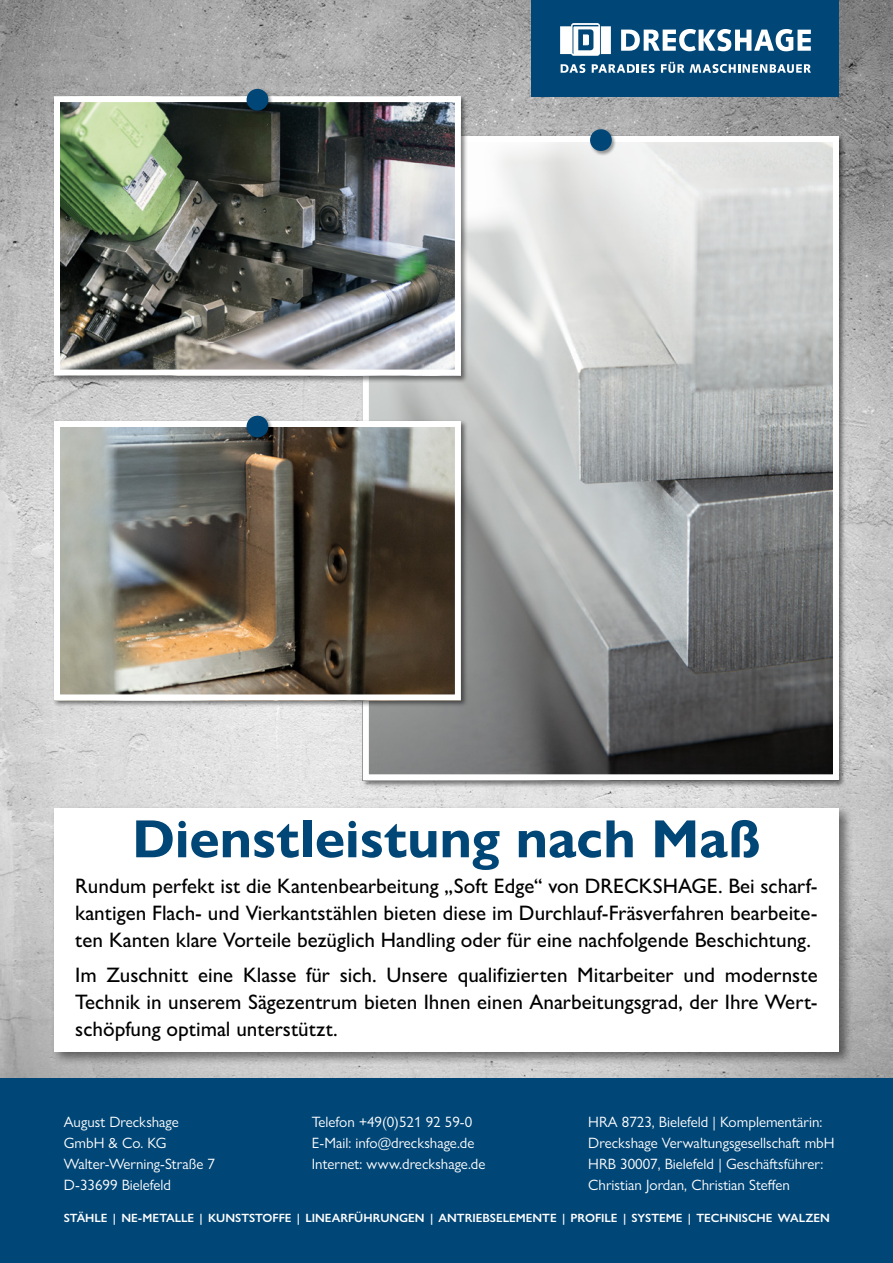
<style>
.page{position:relative;width:893px;height:1263px;background:#fff}
.page>*{position:absolute;margin:0;border:0;box-sizing:border-box;transform-origin:0 0}
.t1{font:700 54px "Gill Sans Nova";color:#004676}
.t2{font:500 21px/27px "Gill Sans Nova";color:#000;text-align:justify}
.t3{font:15px/21px "Gill Sans Nova";color:#fff}
.t4{font:600 12px "Gill Sans Nova";color:#fff}
</style>
<div class="page">
<img style="left:0;top:0;width:893px;height:1079px">
<div style="left:531px;top:0;width:308px;height:96px;background:#004676"></div>
<div style="left:0;top:1079px;width:893px;height:184px;background:#004676"></div>
<svg style="left:621px;top:29px;width:190px;height:22px"></svg>
<svg style="left:560px;top:23px;width:51px;height:33px"></svg>
<svg style="left:561px;top:64px;width:24px;height:9px"></svg>
<svg style="left:592px;top:64px;width:63px;height:9px"></svg>
<svg style="left:661px;top:62px;width:23px;height:11px"></svg>
<svg style="left:690px;top:64px;width:121px;height:9px"></svg>
<div style="left:51px;top:805px;width:803px;height:261px;background:#000;opacity:.5"></div>
<div style="left:54px;top:808px;width:785px;height:243px;background:#fff"></div>
<div style="left:361px;top:134px;width:486px;height:654px;background:#000;opacity:.5"></div>
<img style="left:370px;top:143px;width:462px;height:630px">
<div style="left:363px;top:136px;width:476px;height:644px;border:6px solid #fff"></div>
<div style="left:52px;top:419px;width:417px;height:289px;background:#000;opacity:.5"></div>
<img style="left:61px;top:428px;width:393px;height:265px">
<div style="left:54px;top:421px;width:407px;height:279px;border:6px solid #fff"></div>
<div style="left:52px;top:94px;width:417px;height:289px;background:#000;opacity:.5"></div>
<img style="left:61px;top:103px;width:393px;height:266px">
<div style="left:54px;top:96px;width:407px;height:280px;border:6px solid #fff"></div>
<div style="left:589px;top:128px;width:28px;height:28px;background:#000;opacity:.39"></div>
<div style="left:590px;top:129px;width:22px;height:22px;background:#004676;border-radius:50%"></div>
<div style="left:246px;top:88px;width:27px;height:27px;background:#000;opacity:.39"></div>
<div style="left:247px;top:89px;width:21px;height:22px;background:#004676;border-radius:50%"></div>
<div style="left:246px;top:415px;width:27px;height:27px;background:#000;opacity:.39"></div>
<div style="left:247px;top:416px;width:21px;height:21px;background:#004676;border-radius:50%"></div>
<h1 class="t1" style="left:132px;top:805px;width:630px">Dienstleistung nach Maß</h1>
<p class="t2" style="left:75px;top:872px;width:744px">Rundum perfekt ist die Kantenbearbeitung „Soft Edge“ von DRECKSHAGE. Bei scharf&shy;kantigen Flach- und Vierkantstählen bieten diese im Durchlauf-Fräsverfahren bearbeite&shy;ten Kanten klare Vorteile bezüglich Handling oder für eine nachfolgende Beschichtung.</p>
<p class="t2" style="left:75px;top:961px;width:744px">Im Zuschnitt eine Klasse für sich. Unsere qualifizierten Mitarbeiter und modernste Technik in unserem Sägezentrum bieten Ihnen einen Anarbeitungsgrad, der Ihre Wert&shy;schöpfung optimal unterstützt.</p>
<p class="t3" style="left:64px;top:1111px;width:153px">August Dreckshage<br>GmbH &amp; Co. KG<br>Walter-Werning-Straße 7<br>D-33699 Bielefeld</p>
<p class="t3" style="left:312px;top:1111px;width:175px">Telefon +49(0)521 92 59-0<br>E-Mail: info@dreckshage.de<br>Internet: www.dreckshage.de</p>
<p class="t3" style="left:588px;top:1111px;width:248px">HRA 8723, Bielefeld | Komplementärin:<br>Dreckshage Verwaltungsgesellschaft mbH HRB 30007, Bielefeld | Geschäftsführer:<br>Christian Jordan, Christian Steffen</p>
<p class="t4" style="left:64px;top:1210px;width:768px">STÄHLE | NE-METALLE | KUNSTSTOFFE | LINEARFÜHRUNGEN | ANTRIEBSELEMENTE | PROFILE | SYSTEME | TECHNISCHE WALZEN</p>
</div>
